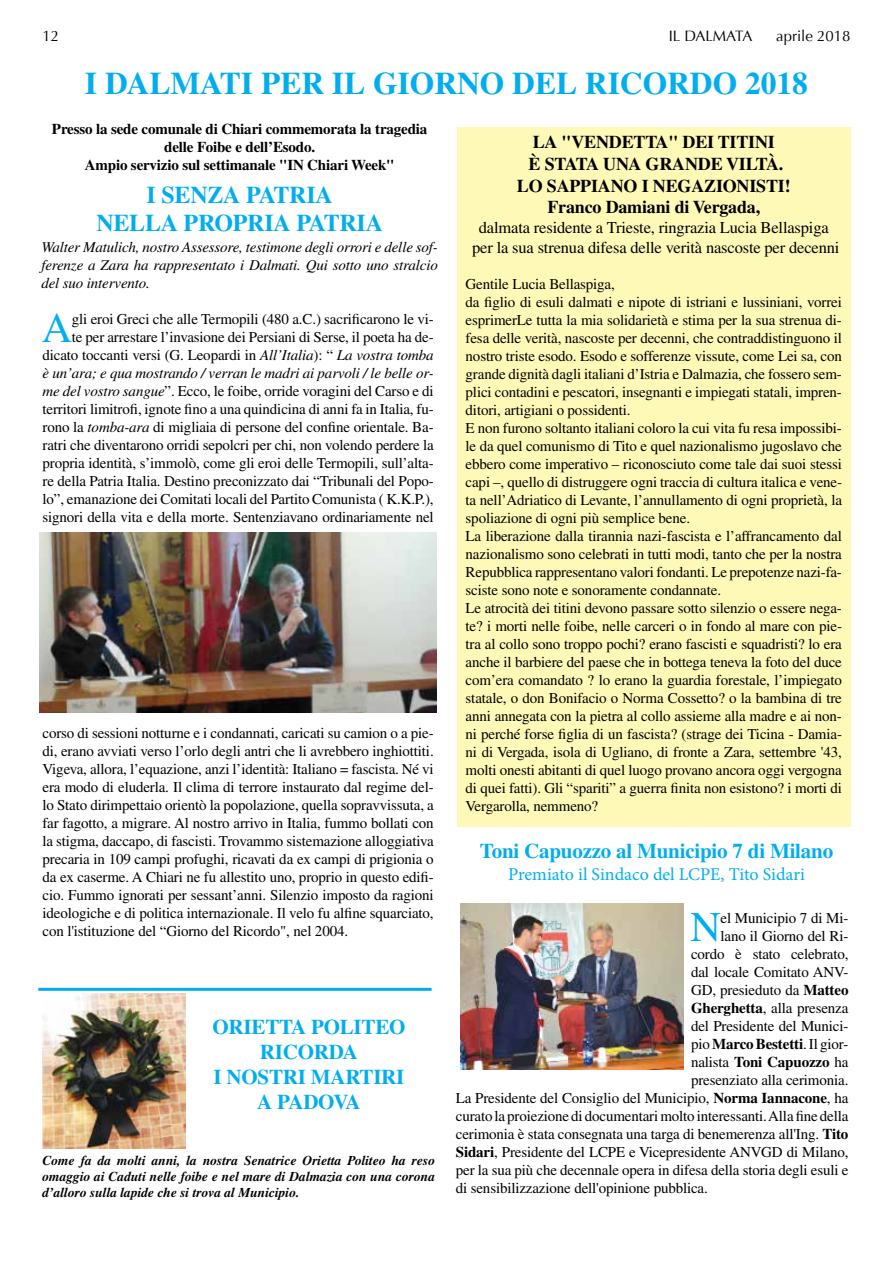
<style>
.page{position:relative;width:893px;height:1263px;background:#fff}
.page>*{position:absolute;margin:0;border:0;box-sizing:border-box;transform-origin:0 0}
.t1{font:42.15px "Times LT Std";color:#00aeef}
.t2{font:700 31.5px "Times LT Std";color:#00aeef}
.t3{font:700 24px/28.8px "Times LT Std";letter-spacing:-.01em;color:#00aeef;text-align:center}
.t4{font:700 21px/25.2px "Times LT Std";letter-spacing:-.01em;color:#00aeef;text-align:center}
.t5{font:700 18px/21.6px "Times LT Std";letter-spacing:-.01em;color:#000;text-align:center}
.t6{font:18px "Minion Pro";letter-spacing:-.005em;color:#00aeef}
.t7{font:16.5px/19.8px "Times LT Std";letter-spacing:-.01em;color:#000;text-align:center}
.t8{font:15px/18px "Times LT Std";letter-spacing:-.01em;color:#000;text-align:right}
.t9{font:700 15px/18px "Times LT Std";letter-spacing:-.01em;color:#000;text-align:center}
.t10{font:italic 15px/18px "Times LT Std";letter-spacing:-.01em;color:#000;text-align:justify}
.t11{font:15px "Optima";color:#000}
.t12{font:italic 700 13.5px/16.2px "Times LT Std";color:#000;text-align:justify}
.s1{font-style:italic}
.s2{font-weight:700}
.s3{font-weight:400}
</style>
<div class="page">
<img style="left:40px;top:533px;width:396px;height:179px">
<img style="left:43px;top:994px;width:142px;height:154px">
<div style="left:457px;top:128px;width:393px;height:699px;background:#fff9b8"></div>
<hr style="left:38px;top:988px;width:394px;height:3px;background:#00aeef">
<img style="left:460px;top:904px;width:223px;height:165px">
<p class="t11" style="left:43px;top:28px;width:18px">12</p>
<p class="t11" style="left:669px;top:28px;width:85px">IL DALMATA</p>
<p class="t11" style="left:776px;top:28px;width:76px">aprile 2018</p>
<h2 class="t2" style="left:85px;top:64px;width:725px">I DALMATI PER IL GIORNO DEL RICORDO 2018</h2>
<p class="t9" style="left:52px;top:119px;width:377px">Presso la sede comunale di Chiari commemorata la tragedia delle Foibe e dell’Esodo.<br>Ampio servizio sul settimanale "IN Chiari Week"</p>
<h3 class="t3" style="left:96px;top:180px;width:288px">I SENZA PATRIA<br>NELLA PROPRIA PATRIA</h3>
<p class="t10" style="left:41px;top:238px;width:398px">Walter Matulich, nostro Assessore, testimone degli orrori e delle sof&shy;ferenze a Zara ha rappresentato i Dalmati. Qui sotto uno stralcio del suo intervento.</p>
<h1 class="t1" style="left:42px;top:304px;width:32px">A</h1>
<p class="t8" style="left:43px;top:310px;width:393px">gli eroi Greci che alle Termopili (480 a.C.) sacrificarono le vi-<br>te per arrestare l’invasione dei Persiani di Serse, il poeta ha de&shy;dicato toccanti versi (G. Leopardi in <span class="s1">All’Italia</span>): “ <span class="s1">La vostra tomba è un’ara; e qua mostrando / verran le madri ai parvoli / le belle or&shy;me del vostro sangue</span>”. Ecco, le foibe, orride voragini del Carso e di territori limitrofi, ignote fino a una quindicina di anni fa in Italia, fu&shy;rono la <span class="s1">tomba-ara</span> di migliaia di persone del confine orientale. Ba&shy;ratri che diventarono orridi sepolcri per chi, non volendo perdere la propria identità, s’immolò, come gli eroi delle Termopili, sull’alta&shy;re della Patria Italia. Destino preconizzato dai “Tribunali del Popo&shy;lo”, emanazione dei Comitati locali del Partito Comunista ( K.K.P.), signori della vita e della morte. Sentenziavano ordinariamente nel</p>
<p class="t8" style="left:43px;top:724px;width:393px;text-align:justify">corso di sessioni notturne e i condannati, caricati su camion o a pie&shy;di, erano avviati verso l’orlo degli antri che li avrebbero inghiottiti.<br>Vigeva, allora, l’equazione, anzi l’identità: Italiano = fascista. Né vi era modo di eluderla. Il clima di terrore instaurato dal regime del&shy;lo Stato dirimpettaio orientò la popolazione, quella sopravvissuta, a far fagotto, a migrare. Al nostro arrivo in Italia, fummo bollati con la stigma, daccapo, di fascisti. Trovammo sistemazione alloggiativa precaria in 109 campi profughi, ricavati da ex campi di prigionia o da ex caserme. A Chiari ne fu allestito uno, proprio in questo edifi&shy;cio. Fummo ignorati per sessant’anni. Silenzio imposto da ragioni ideologiche e di politica internazionale. Il velo fu alfine squarciato, con l'istituzione del “Giorno del Ricordo", nel 2004.</p>
<h3 class="t4" style="left:212px;top:1014px;width:194px">ORIETTA POLITEO<br>RICORDA<br>I NOSTRI MARTIRI<br>A PADOVA</h3>
<p class="t12" style="left:43px;top:1152px;width:394px">Come fa da molti anni, la nostra Senatrice Orietta Politeo ha reso omaggio ai Caduti nelle foibe e nel mare di Dalmazia con una corona d’alloro sulla lapide che si trova al Municipio.</p>
<p class="t5" style="left:517px;top:131px;width:275px">LA "VENDETTA" DEI TITINI<br>È STATA UNA GRANDE VILTÀ.<br>LO SAPPIANO I NEGAZIONISTI!<br>Franco Damiani di Vergada,</p>
<p class="t7" style="left:472px;top:217px;width:369px">dalmata residente a Trieste, ringrazia Lucia Bellaspiga per la sua strenua difesa delle verità nascoste per decenni</p>
<p class="t8" style="left:466px;top:275px;width:378px;text-align:left">Gentile Lucia Bellaspiga,<br>da figlio di esuli dalmati e nipote di istriani e lussiniani, vorrei esprimerLe tutta la mia solidarietà e stima per la sua strenua di&shy;fesa delle verità, nascoste per decenni, che contraddistinguono il nostro triste esodo. Esodo e sofferenze vissute, come Lei sa, con grande dignità dagli italiani d’Istria e Dalmazia, che fossero sem&shy;plici contadini e pescatori, insegnanti e impiegati statali, impren&shy;ditori, artigiani o possidenti.<br>E non furono soltanto italiani coloro la cui vita fu resa impossibi&shy;le da quel comunismo di Tito e quel nazionalismo jugoslavo che ebbero come imperativo – riconosciuto come tale dai suoi stessi capi –, quello di distruggere ogni traccia di cultura italica e vene&shy;ta nell’Adriatico di Levante, l’annullamento di ogni proprietà, la spoliazione di ogni più semplice bene.<br>La liberazione dalla tirannia nazi-fascista e l’affrancamento dal nazionalismo sono celebrati in tutti modi, tanto che per la nostra Repubblica rappresentano valori fondanti. Le prepotenze nazi-fa&shy;sciste sono note e sonoramente condannate.<br>Le atrocità dei titini devono passare sotto silenzio o essere nega&shy;te? i morti nelle foibe, nelle carceri o in fondo al mare con pie&shy;tra al collo sono troppo pochi? erano fascisti e squadristi? lo era anche il barbiere del paese che in bottega teneva la foto del duce com’era comandato ? lo erano la guardia forestale, l’impiegato statale, o don Bonifacio o Norma Cossetto? o la bambina di tre anni annegata con la pietra al collo assieme alla madre e ai non&shy;ni perché forse figlia di un fascista? (strage dei Ticina - Damia&shy;ni di Vergada, isola di Ugliano, di fronte a Zara, settembre '43, molti onesti abitanti di quel luogo provano ancora oggi vergogna di quei fatti). Gli “spariti” a guerra finita non esistono? i morti di Vergarolla, nemmeno?</p>
<h3 class="t4" style="left:480px;top:838px;width:355px">Toni Capuozzo al Municipio 7 di Milano</h3>
<p class="t6" style="left:508px;top:862px;width:298px">Premiato il Sindaco del LCPE, Tito Sidari</p>
<h1 class="t1" style="left:690px;top:903px;width:32px">N</h1>
<p class="t8" style="left:721px;top:909px;width:129px">el Municipio 7 di Mi-</p>
<p class="t8" style="left:721px;top:927px;width:129px">lano il Giorno del Ri-</p>
<p class="t8" style="left:691px;top:945px;width:159px">cordo è stato celebrato,</p>
<p class="t8" style="left:691px;top:963px;width:159px">dal locale Comitato ANV-</p>
<p class="t8" style="left:691px;top:981px;width:159px">GD, presieduto da <span class="s2">Matteo</span></p>
<p class="t8" style="left:691px;top:999px;width:159px"><span class="s2">Gherghetta</span>, alla presenza</p>
<p class="t8" style="left:691px;top:1017px;width:159px">del Presidente del Munici-</p>
<p class="t9" style="left:691px;top:1034px;width:159px"><span class="s3">pio</span> Marco Bestetti<span class="s3">. Il gior-</span></p>
<p class="t9" style="left:691px;top:1052px;width:159px"><span class="s3">nalista</span> Toni Capuozzo <span class="s3">ha</span></p>
<p class="t8" style="left:691px;top:1071px;width:159px">presenziato alla cerimonia.</p>
<p class="t8" style="left:456px;top:1089px;width:394px">La Presidente del Consiglio del Municipio, <span class="s2">Norma Iannacone</span>, ha</p>
<p class="t8" style="left:456px;top:1107px;width:394px">curato la proiezione di documentari molto interessanti. Alla fine della</p>
<p class="t8" style="left:456px;top:1125px;width:394px">cerimonia è stata consegnata una targa di benemerenza all'Ing. <span class="s2">Tito</span></p>
<p class="t8" style="left:456px;top:1143px;width:394px"><span class="s2">Sidari</span>, Presidente del LCPE e Vicepresidente ANVGD di Milano,</p>
<p class="t8" style="left:456px;top:1161px;width:394px">per la sua più che decennale opera in difesa della storia degli esuli e</p>
<p class="t8" style="left:456px;top:1179px;width:254px">di sensibilizzazione dell'opinione pubblica.</p>
</div>
